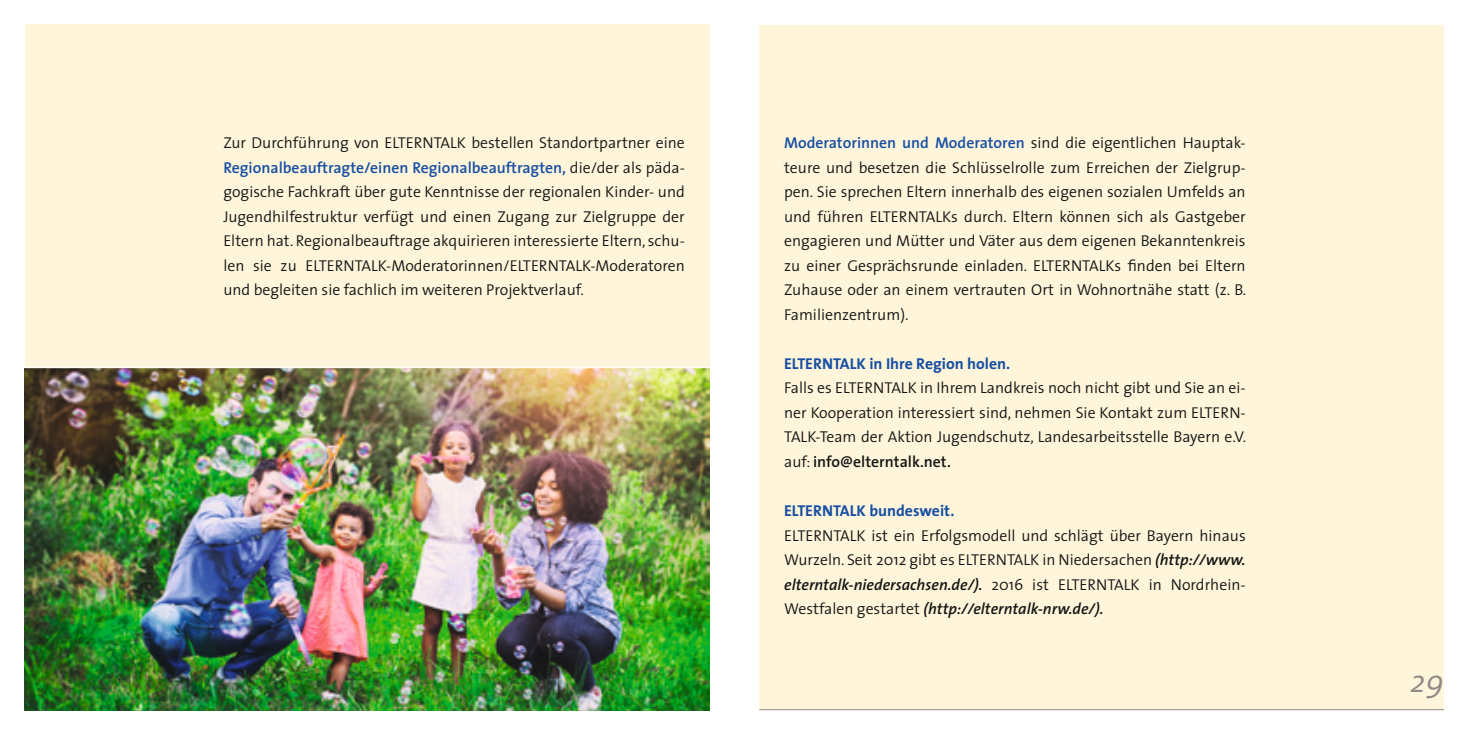
<style>
.page{position:relative;width:1469px;height:735px;background:#fff}
.page>*{position:absolute;margin:0;border:0;box-sizing:border-box;transform-origin:0 0}
.t1{font:italic 300 31.5px "The Sans";color:#8f8a88}
.t2{font:300 15.75px/24.5px "The Sans";color:#131413;text-align:justify}
.t3{font:700 15.75px "The Sans";color:#154ea3}
.s1{font-weight:600;color:#154ea3}
.s2{font-weight:600}
.s3{font-weight:600;font-style:italic}
</style>
<div class="page">
<div style="left:25px;top:25px;width:684px;height:684px;background:#fff5da"></div>
<div style="left:759px;top:25px;width:685px;height:684px;background:#fff5da"></div>
<img style="left:25px;top:368px;width:684px;height:341px">
<hr style="left:759px;top:708px;width:685px;height:1px;background:#8f8a88">
<hr style="left:10px;top:366px;width:714px;height:2px;background:#fff">
<p class="t2" style="left:223px;top:130px;width:463px">Zur Durchführung von ELTERNTALK bestellen Standortpartner eine <span class="s1">Regionalbeauftragte/einen Regionalbeauftragten,</span> die/der als päda&shy;gogische Fachkraft über gute Kenntnisse der regionalen Kinder- und Jugendhilfestruktur verfügt und einen Zugang zur Zielgruppe der Eltern hat. Regionalbeauftrage akquirieren interessierte Eltern, schu&shy;len sie zu ELTERNTALK-Moderatorinnen/ELTERNTALK-Moderatoren und begleiten sie fachlich im weiteren Projektverlauf.</p>
<p class="t2" style="left:784px;top:130px;width:464px"><span class="s1">Moderatorinnen und Moderatoren</span> sind die eigentlichen Hauptak&shy;teure und besetzen die Schlüsselrolle zum Erreichen der Zielgrup&shy;pen. Sie sprechen Eltern innerhalb des eigenen sozialen Umfelds an und führen ELTERNTALKs durch. Eltern können sich als Gastgeber engagieren und Mütter und Väter aus dem eigenen Bekanntenkreis zu einer Gesprächsrunde einladen. ELTERNTALKs finden bei Eltern Zuhause oder an einem vertrauten Ort in Wohnortnähe statt (z. B.<br>Familienzentrum).</p>
<p class="t3" style="left:784px;top:350px;width:228px">ELTERNTALK in Ihre Region holen.</p>
<p class="t2" style="left:784px;top:375px;width:463px">Falls es ELTERNTALK in Ihrem Landkreis noch nicht gibt und Sie an ei&shy;ner Kooperation interessiert sind, nehmen Sie Kontakt zum ELTERN-TALK-Team der Aktion Jugendschutz, Landesarbeitsstelle Bayern e.V. auf: <span class="s2">info@elterntalk.net.</span></p>
<p class="t3" style="left:784px;top:497px;width:172px">ELTERNTALK bundesweit.</p>
<p class="t2" style="left:784px;top:522px;width:463px">ELTERNTALK ist ein Erfolgsmodell und schlägt über Bayern hinaus Wurzeln. Seit 2012 gibt es ELTERNTALK in Niedersachen <span class="s3">(http://www. elterntalk-niedersachsen.de/).</span> 2016 ist ELTERNTALK in Nordrhein-Westfalen gestartet <span class="s3">(http://elterntalk-nrw.de/).</span></p>
<h1 class="t1" style="left:1410px;top:655px;width:35px">29</h1>
</div>
